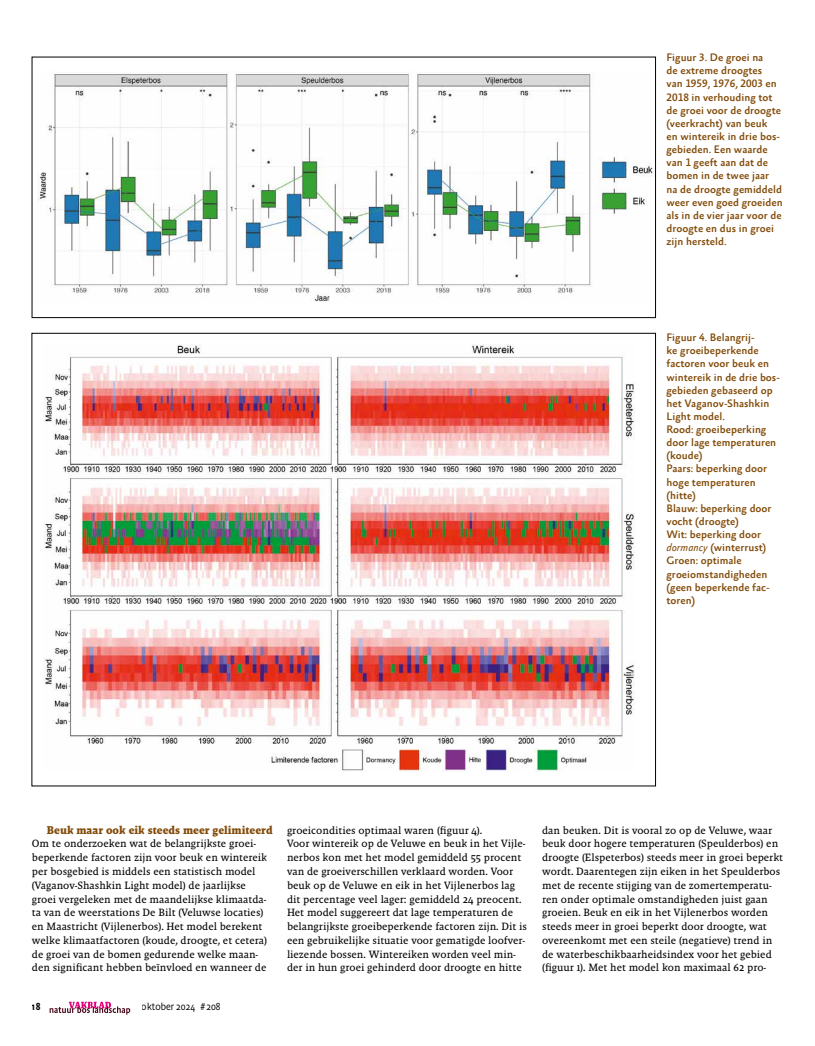
<style>
.page{position:relative;width:815px;height:1046px;background:#fff}
.page>*{position:absolute;margin:0;border:0;box-sizing:border-box;transform-origin:0 0}
.t1{font:700 11.5px "Malaga OT";color:#824b09}
.t2{font:500 11px/13.1px "Absara Sans Offc Pro";color:#824b09}
.t3{font:10.75px/13.8px "Malaga OT";color:#000}
.t4{font:300 10.38px "Absara Sans Headline Pro";color:#000}
.t5{font:500 10.38px "Absara Sans Headline Pro";color:#000}
.s1{font-weight:400;font-style:italic}
</style>
<div class="page">
<img style="left:37px;top:73px;width:616px;height:229px">
<div style="left:32px;top:57px;width:624px;height:261px;border:1px solid #000"></div>
<img style="left:44px;top:344px;width:590px;height:427px">
<svg style="left:50px;top:1001px;width:80px;height:13px"></svg>
<p class="t2" style="left:666px;top:52px;width:118px">Figuur 3. De groei na<br>de extreme droogtes<br>van 1959, 1976, 2003 en<br>2018 in verhouding tot de groei voor de droogte (veerkracht) van beuk<br>en wintereik in drie bos&shy;gebieden. Een waarde van 1 geeft aan dat de bomen in de twee jaar na de droogte gemiddeld weer even goed groeiden als in de vier jaar voor de droogte en dus in groei zijn hersteld.</p>
<p class="t2" style="left:666px;top:331px;width:115px">Figuur 4. Belangrij-<br>ke groeibeperkende factoren voor beuk en wintereik in de drie bos&shy;gebieden gebaseerd op het Vaganov-Shashkin<br>Light model.<br>Rood: groeibeperking door lage temperaturen (koude)<br>Paars: beperking door hoge temperaturen (hitte)<br>Blauw: beperking door vocht (droogte)<br>Wit: beperking door <span class="s1">dormancy</span> (winterrust)<br>Groen: optimale groeiomstandigheden (geen beperkende fac&shy;toren)</p>
<p class="t1" style="left:47px;top:823px;width:227px">Beuk maar ook eik steeds meer gelimiteerd</p>
<p class="t3" style="left:32px;top:836px;width:237px">Om te onderzoeken wat de belangrijkste groei&shy;beperkende factoren zijn voor beuk en wintereik per bosgebied is middels een statistisch model (Vaganov-Shashkin Light model) de jaarlijkse groei vergeleken met de maandelijkse klimaatda&shy;ta van de weerstations De Bilt (Veluwse locaties) en Maastricht (Vijlenerbos). Het model berekent welke klimaatfactoren (koude, droogte, et cetera) de groei van de bomen gedurende welke maan&shy;den significant hebben beïnvloed en wanneer de</p>
<p class="t5" style="left:32px;top:999px;width:10px">18</p>
<p class="t4" style="left:142px;top:999px;width:80px">oktober 2024 # 208</p>
<p class="t3" style="left:287px;top:823px;width:242px">groeicondities optimaal waren (figuur 4).<br>Voor wintereik op de Veluwe en beuk in het Vijle&shy;nerbos kon met het model gemiddeld 55 procent van de groeiverschillen verklaard worden. Voor beuk op de Veluwe en eik in het Vijlenerbos lag dit percentage veel lager: gemiddeld 24 preocent.<br>Het model suggereert dat lage temperaturen de belangrijkste groeibeperkende factoren zijn. Dit is een gebruikelijke situatie voor gematigde loofver&shy;liezende bossen. Wintereiken worden veel min&shy;der in hun groei gehinderd door droogte en hitte</p>
<p class="t3" style="left:542px;top:823px;width:242px">dan beuken. Dit is vooral zo op de Veluwe, waar beuk door hogere temperaturen (Speulderbos) en droogte (Elspeterbos) steeds meer in groei beperkt wordt. Daarentegen zijn eiken in het Speulderbos met de recente stijging van de zomertemperatu&shy;ren onder optimale omstandigheden juist gaan groeien. Beuk en eik in het Vijlenerbos worden steeds meer in groei beperkt door droogte, wat overeenkomt met een steile (negatieve) trend in de waterbeschikbaarheidsindex voor het gebied (figuur 1). Met het model kon maximaal 62 pro-</p>
</div>
